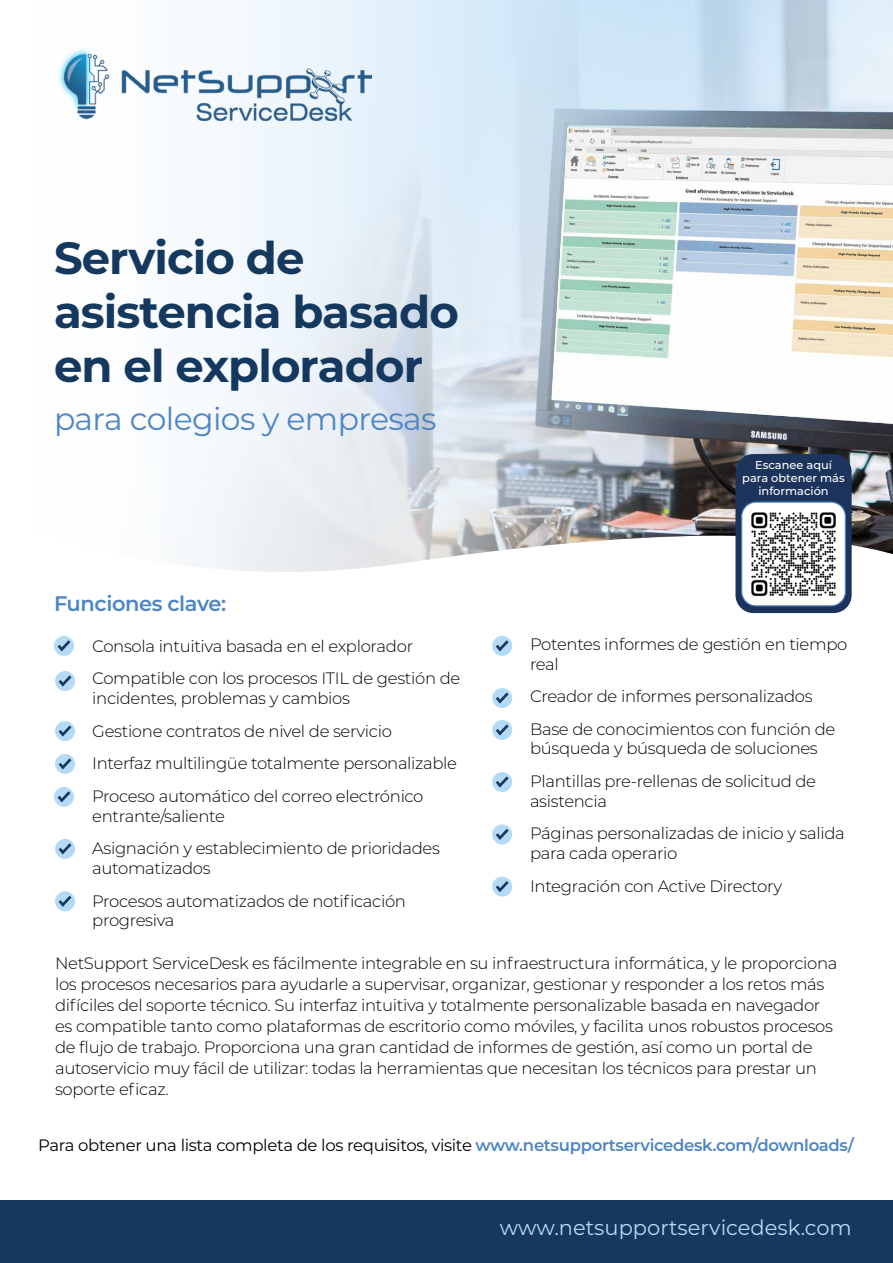
<style>
.page{position:relative;width:893px;height:1263px;background:#fff}
.page>*{position:absolute;margin:0;border:0;box-sizing:border-box;transform-origin:0 0}
.t1{font:700 45px/54px "Montserrat";letter-spacing:-.02em;color:#15385f}
.t2{font:31.5px "Montserrat";letter-spacing:-.02em;color:#4e85c5}
.t3{font:21px "Montserrat";color:#b5daf5}
.t4{font:600 21px "Montserrat";letter-spacing:-.02em;color:#4d85c5}
.t5{font:300 16.5px/32.5px "Montserrat";letter-spacing:-.02em;color:#000}
.t6{font:16.5px "Montserrat";letter-spacing:-.02em;color:#000}
.t7{font:500 11.4px/13px "Montserrat";color:#fff;text-align:center}
.s1{font-weight:600;color:#4d85c5}
</style>
<div class="page">
<div style="left:0;top:1200px;width:893px;height:63px;background:#15385f"></div>
<img style="left:188px;top:0;width:705px;height:572px">
<img style="left:552px;top:128px;width:341px;height:296px">
<img style="left:58px;top:45px;width:313px;height:76px">
<div style="left:54px;top:636px;width:20px;height:20px;background:#b5daf5;border-radius:50%"></div>
<svg style="left:58px;top:640px;width:12px;height:11px"></svg>
<div style="left:55px;top:671px;width:20px;height:20px;background:#b5daf5;border-radius:50%"></div>
<svg style="left:59px;top:675px;width:12px;height:12px"></svg>
<div style="left:55px;top:721px;width:20px;height:20px;background:#b5daf5;border-radius:50%"></div>
<svg style="left:59px;top:725px;width:12px;height:12px"></svg>
<div style="left:55px;top:754px;width:20px;height:20px;background:#b5daf5;border-radius:50%"></div>
<svg style="left:59px;top:758px;width:12px;height:11px"></svg>
<div style="left:54px;top:787px;width:20px;height:20px;background:#b5daf5;border-radius:50%"></div>
<svg style="left:58px;top:791px;width:12px;height:11px"></svg>
<div style="left:55px;top:839px;width:20px;height:20px;background:#b5daf5;border-radius:50%"></div>
<svg style="left:59px;top:843px;width:12px;height:11px"></svg>
<div style="left:492px;top:636px;width:20px;height:20px;background:#b5daf5;border-radius:50%"></div>
<svg style="left:496px;top:640px;width:13px;height:11px"></svg>
<div style="left:492px;top:688px;width:20px;height:20px;background:#b5daf5;border-radius:50%"></div>
<svg style="left:496px;top:692px;width:13px;height:12px"></svg>
<div style="left:492px;top:720px;width:20px;height:20px;background:#b5daf5;border-radius:50%"></div>
<svg style="left:496px;top:724px;width:13px;height:12px"></svg>
<div style="left:492px;top:772px;width:20px;height:20px;background:#b5daf5;border-radius:50%"></div>
<svg style="left:496px;top:776px;width:13px;height:12px"></svg>
<div style="left:492px;top:824px;width:20px;height:20px;background:#b5daf5;border-radius:50%"></div>
<svg style="left:496px;top:829px;width:13px;height:11px"></svg>
<div style="left:492px;top:877px;width:20px;height:20px;background:#b5daf5;border-radius:50%"></div>
<svg style="left:496px;top:881px;width:13px;height:11px"></svg>
<div style="left:735px;top:454px;width:117px;height:159px;background:#1c345c;border-radius:18px"></div>
<div style="left:742px;top:502px;width:103px;height:104px;background:#fff;border-radius:14px"></div>
<div style="left:741px;top:501px;width:105px;height:105px;border:1px solid #4d85c5;border-radius:14px"></div>
<img style="left:750px;top:510px;width:87px;height:88px">
<div style="left:55px;top:891px;width:20px;height:20px;background:#b5daf5;border-radius:50%"></div>
<svg style="left:59px;top:896px;width:12px;height:11px"></svg>
<h1 class="t1" style="left:54px;top:229px;width:406px">Servicio de asistencia basado en el explorador</h1>
<h2 class="t2" style="left:54px;top:397px;width:384px">para colegios y empresas</h2>
<p class="t4" style="left:54px;top:588px;width:174px">Funciones clave:</p>
<p class="t5" style="left:92px;top:629px;width:370px">Consola intuitiva basada en el explorador<br>Compatible con los procesos ITIL de gestión de</p>
<p class="t5" style="left:92px;top:681px;width:366px">incidentes, problemas y cambios<br>Gestione contratos de nivel de servicio<br>Interfaz multilingüe totalmente personalizable Proceso automático del correo electrónico</p>
<p class="t5" style="left:92px;top:799px;width:349px">entrante/saliente<br>Asignación y establecimiento de prioridades</p>
<p class="t5" style="left:92px;top:851px;width:315px">automatizados<br>Procesos automatizados de notificación</p>
<p class="t5" style="left:92px;top:904px;width:84px">progresiva</p>
<p class="t7" style="left:742px;top:458px;width:104px">Escanee aquí para obtener más información</p>
<p class="t5" style="left:530px;top:633px;width:319px;line-height:19.8px">Potentes informes de gestión en tiempo real</p>
<p class="t5" style="left:530px;top:679px;width:307px">Creador de informes personalizados<br>Base de conocimientos con función de</p>
<p class="t5" style="left:530px;top:732px;width:289px">búsqueda y búsqueda de soluciones<br>Plantillas pre-rellenas de solicitud de</p>
<p class="t5" style="left:530px;top:784px;width:316px">asistencia<br>Páginas personalizadas de inicio y salida</p>
<p class="t5" style="left:530px;top:836px;width:254px">para cada operario<br>Integración con Active Directory</p>
<p class="t5" style="left:55px;top:952px;width:784px;line-height:21px">NetSupport ServiceDesk es fácilmente integrable en su infraestructura informática, y le proporciona los procesos necesarios para ayudarle a supervisar, organizar, gestionar y responder a los retos más difíciles del soporte técnico. Su interfaz intuitiva y totalmente personalizable basada en navegador es compatible tanto como plataformas de escritorio como móviles, y facilita unos robustos procesos de flujo de trabajo. Proporciona una gran cantidad de informes de gestión, así como un portal de autoservicio muy fácil de utilizar: todas la herramientas que necesitan los técnicos para prestar un soporte eficaz.</p>
<p class="t6" style="left:38px;top:1134px;width:817px">Para obtener una lista completa de los requisitos, visite <span class="s1">www.netsupportservicedesk.com/downloads/</span></p>
<p class="t3" style="left:500px;top:1213px;width:353px">www.netsupportservicedesk.com</p>
</div>
